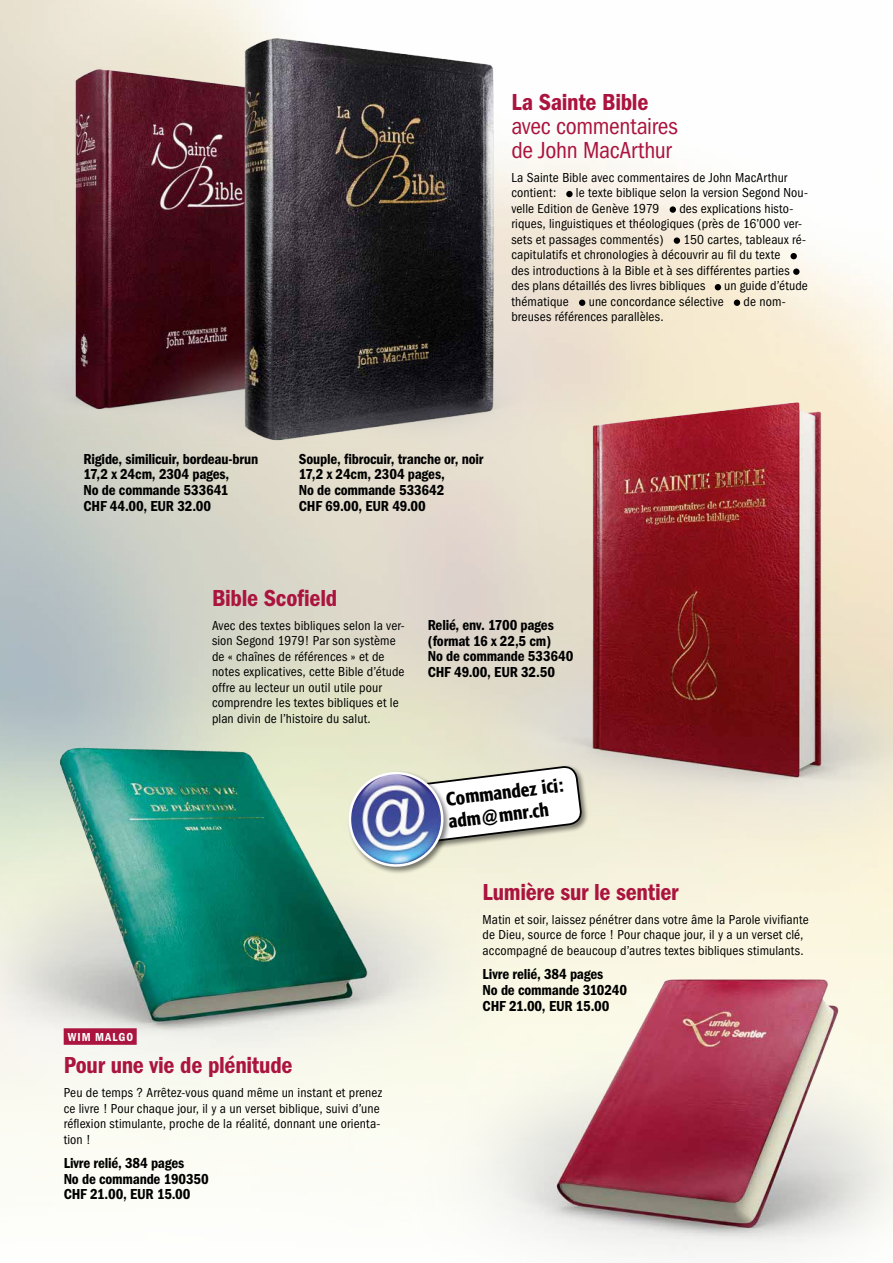
<style>
.page{position:relative;width:893px;height:1263px;background:#fff}
.page>*{position:absolute;margin:0;border:0;box-sizing:border-box;transform-origin:0 0}
.t1{font:600 condensed 24px "Franklin Gothic";letter-spacing:-.01em;color:#ab143e}
.t2{font:condensed 24px/24px "Franklin Gothic";letter-spacing:-.015em;color:#ab143e}
.t3{font:500 condensed 18.9px/22.4px "Formata";color:#000}
.t4{font:600 condensed 15px/15.8px "Franklin Gothic";letter-spacing:-.015em;color:#000}
.t5{font:condensed 13.5px/15.6px "Franklin Gothic";letter-spacing:.01em;color:#000}
.t6{font:600 condensed 12px "Franklin Gothic";letter-spacing:.08em;color:#fff}
</style>
<div class="page">
<img style="left:0;top:0;width:893px;height:1166px">
<img style="left:533px;top:311px;width:360px;height:323px">
<img style="left:0;top:488px;width:533px;height:621px">
<img style="left:349px;top:634px;width:544px;height:618px">
<img style="left:0;top:8px;width:94px;height:444px">
<img style="left:94px;top:0;width:528px;height:496px">
<div style="left:386px;top:764px;width:203px;height:89px;background:#000;opacity:.5"></div>
<div style="left:347px;top:770px;width:104px;height:104px;background:#000;opacity:.5"></div>
<svg style="left:347px;top:749px;width:235px;height:119px"></svg>
<div style="left:566px;top:191px;width:7px;height:6px;background:#000;border-radius:50%"></div>
<div style="left:670px;top:206px;width:6px;height:7px;background:#000;border-radius:50%"></div>
<div style="left:674px;top:237px;width:6px;height:7px;background:#000;border-radius:50%"></div>
<div style="left:790px;top:253px;width:7px;height:6px;background:#000;border-radius:50%"></div>
<div style="left:793px;top:268px;width:6px;height:7px;background:#000;border-radius:50%"></div>
<svg style="left:715px;top:284px;width:6px;height:6px"></svg>
<svg style="left:579px;top:300px;width:6px;height:6px"></svg>
<svg style="left:734px;top:300px;width:6px;height:6px"></svg>
<div style="left:64px;top:1028px;width:73px;height:17px;background:#ab143e"></div>
<h1 class="t1" style="left:511px;top:88px;width:139px">La Sainte Bible</h1>
<h1 class="t2" style="left:511px;top:114px;width:168px">avec commentaires de John MacArthur</h1>
<p class="t5" style="left:511px;top:170px;width:278px">La Sainte Bible avec commentaires de John MacArthur contient:</p>
<p class="t5" style="left:511px;top:185px;width:298px;text-indent:65px">le texte biblique selon la version Segond Nou&shy;velle Edition de Genève 1979</p>
<p class="t5" style="left:511px;top:201px;width:292px;text-indent:168px">des explications histo&shy;riques, linguistiques et théologiques (près de 16’000 ver&shy;sets et passages commentés)</p>
<p class="t5" style="left:511px;top:232px;width:296px;text-indent:172px">150 cartes, tableaux ré&shy;capitulatifs et chronologies à découvrir au fil du texte<br>des introductions à la Bible et à ses différentes parties des plans détaillés des livres bibliques</p>
<p class="t5" style="left:724px;top:278px;width:85px">un guide d’étude</p>
<p class="t5" style="left:511px;top:294px;width:59px">thématique</p>
<p class="t5" style="left:589px;top:294px;width:136px">une concordance sélective</p>
<p class="t5" style="left:744px;top:294px;width:44px">de nom-</p>
<p class="t5" style="left:511px;top:309px;width:154px">breuses références parallèles.</p>
<p class="t4" style="left:83px;top:451px;width:176px">Rigide, similicuir, bordeau-brun<br>17,2 x 24cm, 2304 pages,<br>No de commande 533641<br>CHF 44.00, EUR 32.00</p>
<p class="t4" style="left:299px;top:451px;width:186px">Souple, fibrocuir, tranche or, noir<br>17,2 x 24cm, 2304 pages,<br>No de commande 533642<br>CHF 69.00, EUR 49.00</p>
<h1 class="t1" style="left:212px;top:584px;width:127px">Bible Scofield</h1>
<p class="t5" style="left:212px;top:617px;width:194px">Avec des textes bibliques selon la ver&shy;sion Segond 1979! Par son système de « chaînes de références » et de notes explicatives, cette Bible d’étude offre au lecteur un outil utile pour comprendre les textes bibliques et le plan divin de l’histoire du salut.</p>
<p class="t4" style="left:428px;top:617px;width:147px">Relié, env. 1700 pages (format 16 x 22,5 cm)<br>No de commande 533640<br>CHF 49.00, EUR 32.50</p>
<h2 class="t3" style="left:445px;top:788px;width:120px;rotate:-7deg">Commandez ici: adm@mnr.ch</h2>
<p class="t6" style="left:68px;top:1030px;width:67px">WIM MALGO</p>
<h1 class="t1" style="left:64px;top:1051px;width:230px">Pour une vie de plénitude</h1>
<p class="t5" style="left:64px;top:1085px;width:320px">Peu de temps ? Arrêtez-vous quand même un instant et prenez ce livre ! Pour chaque jour, il y a un verset biblique, suivi d’une réflexion stimulante, proche de la réalité, donnant une orienta&shy;tion !</p>
<p class="t4" style="left:64px;top:1155px;width:147px">Livre relié, 384 pages<br>No de commande 190350<br>CHF 21.00, EUR 15.00</p>
<h1 class="t1" style="left:483px;top:878px;width:197px">Lumière sur le sentier</h1>
<p class="t5" style="left:483px;top:912px;width:328px">Matin et soir, laissez pénétrer dans votre âme la Parole vivifiante de Dieu, source de force ! Pour chaque jour, il y a un verset clé, accompagné de beaucoup d’autres textes bibliques stimulants.</p>
<p class="t4" style="left:483px;top:966px;width:146px">Livre relié, 384 pages<br>No de commande 310240<br>CHF 21.00, EUR 15.00</p>
</div>
